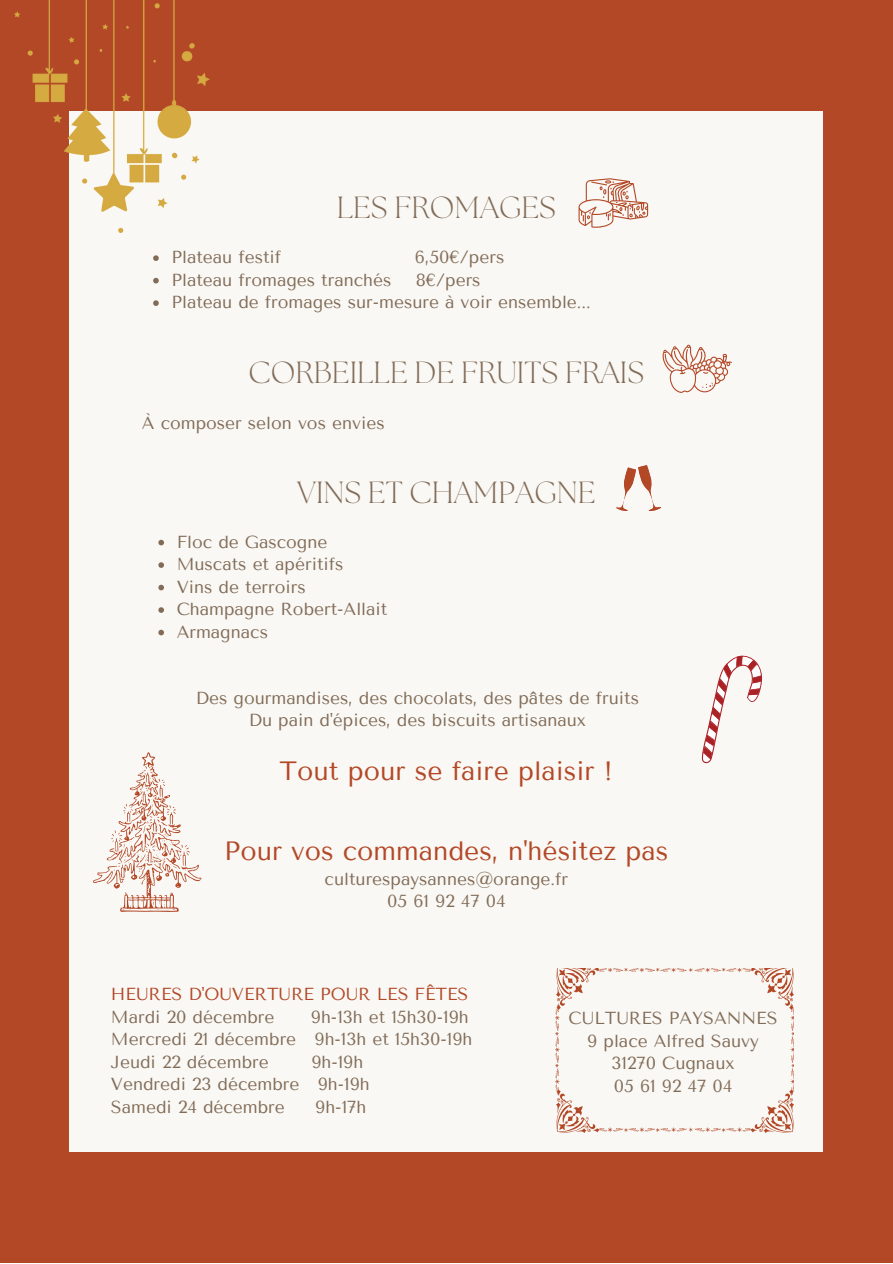
<style>
.page{position:relative;width:893px;height:1264px;background:#fff}
.page>*{position:absolute;margin:0;border:0;box-sizing:border-box;transform-origin:0 0}
.t1{font:300 30.6px "The Seasons";color:#826c58}
.t2{font:26.4px "Tenor Sans";color:#b34827}
.t3{font:17.4px/22.5px "Tenor Sans";color:#826c58}
.t4{font:17.4px "Tenor Sans";color:#b34827}
</style>
<div class="page">
<div style="left:0;top:0;width:892px;height:1262px;background:#b34827"></div>
<div style="left:70px;top:111px;width:753px;height:1040px;background:#f9f8f4"></div>
<img style="left:14px;top:0;width:195px;height:233px">
<svg style="left:555px;top:968px;width:238px;height:165px"></svg>
<svg style="left:578px;top:178px;width:70px;height:50px"></svg>
<svg style="left:662px;top:345px;width:70px;height:48px"></svg>
<svg style="left:615px;top:464px;width:46px;height:48px"></svg>
<svg style="left:93px;top:752px;width:109px;height:160px"></svg>
<svg style="left:701px;top:655px;width:61px;height:108px"></svg>
<svg style="left:158px;top:540px;width:6px;height:5px"></svg>
<svg style="left:158px;top:562px;width:6px;height:6px"></svg>
<svg style="left:158px;top:584px;width:6px;height:6px"></svg>
<svg style="left:158px;top:607px;width:6px;height:6px"></svg>
<svg style="left:158px;top:629px;width:6px;height:6px"></svg>
<svg style="left:153px;top:255px;width:6px;height:6px"></svg>
<svg style="left:153px;top:278px;width:6px;height:5px"></svg>
<svg style="left:153px;top:300px;width:6px;height:6px"></svg>
<h1 class="t1" style="left:337px;top:193px;width:221px">LES FROMAGES</h1>
<p class="t3" style="left:171px;top:246px;width:111px">Plateau festif</p>
<p class="t3" style="left:415px;top:246px;width:91px">6,50€/pers</p>
<p class="t3" style="left:171px;top:269px;width:221px">Plateau fromages tranchés</p>
<p class="t3" style="left:171px;top:269px;width:421px;text-indent:244px">8€/pers<br>Plateau de fromages sur-mesure à voir ensemble...</p>
<h1 class="t1" style="left:248px;top:359px;width:397px">CORBEILLE DE FRUITS FRAIS</h1>
<p class="t3" style="left:142px;top:411px;width:244px">À composer selon vos envies</p>
<h1 class="t1" style="left:297px;top:478px;width:300px">VINS ET CHAMPAGNE</h1>
<p class="t3" style="left:177px;top:530px;width:212px">Floc de Gascogne<br>Muscats et apéritifs<br>Vins de terroirs<br>Champagne Robert-Allait<br>Armagnacs</p>
<p class="t3" style="left:196px;top:686px;width:444px;text-align:center">Des gourmandises, des chocolats, des pâtes de fruits<br>Du pain d'épices, des biscuits artisanaux</p>
<h2 class="t2" style="left:279px;top:755px;width:335px">Tout pour se faire plaisir !</h2>
<h2 class="t2" style="left:224px;top:835px;width:445px">Pour vos commandes, n'hésitez pas</h2>
<p class="t3" style="left:324px;top:867px;width:245px;text-align:center">culturespaysannes@orange.fr<br>05 61 92 47 04</p>
<p class="t4" style="left:111px;top:984px;width:359px">HEURES D'OUVERTURE POUR LES FÊTES</p>
<p class="t3" style="left:111px;top:1005px;width:165px">Mardi 20 décembre</p>
<p class="t3" style="left:111px;top:1005px;width:363px;text-indent:200px">9h-13h et 15h30-19h<br>Mercredi 21 décembre 9h-13h et 15h30-19h<br>Jeudi 22 décembre</p>
<p class="t3" style="left:111px;top:1050px;width:260px;text-indent:200px">9h-19h<br>Vendredi 23 décembre 9h-19h<br>Samedi 24 décembre</p>
<p class="t3" style="left:315px;top:1095px;width:53px">9h-17h</p>
<p class="t3" style="left:568px;top:1007px;width:210px;text-align:center">CULTURES PAYSANNES<br>9 place Alfred Sauvy<br>31270 Cugnaux<br>05 61 92 47 04</p>
</div>
